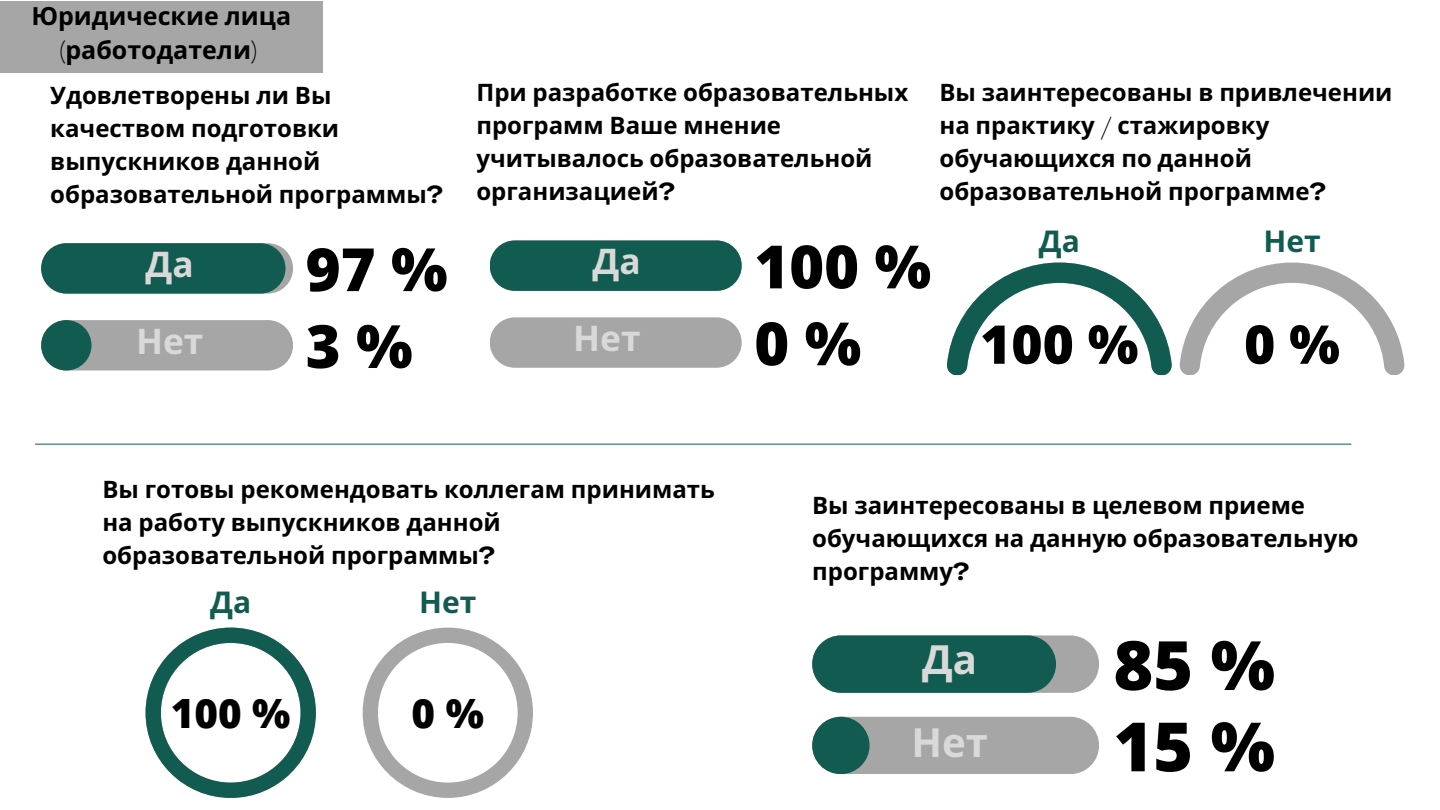
<style>
.page{position:relative;width:1440px;height:810px;background:#fff}
.page>*{position:absolute;margin:0;border:0;box-sizing:border-box;transform-origin:0 0}
.t1{font:800 68px "Open Sans";color:#000}
.t2{font:800 59.7px "Open Sans";color:#000}
.t3{font:800 53.5px "Open Sans";color:#000}
.t4{font:800 40.4px "Open Sans";color:#000}
.t5{font:700 40.2px "Noto Sans";color:#d9d9d9}
.t6{font:700 35.3px "Noto Sans";color:#d9d9d9}
.t7{font:700 30px "Noto Sans";color:#125b50}
.t8{font:700 25px/34.5px "Noto Sans";color:#000;text-align:center}
.t9{font:700 24px/33px "Noto Sans";color:#000}
.s1{font-family:"Agrandir";font-stretch:expanded}
</style>
<div class="page">
<hr style="left:35px;top:444px;width:1316px;height:1px;background:#125b50">
<div style="left:490px;top:240px;width:252px;height:51px;background:#125b50;border-radius:25px"></div>
<div style="left:490px;top:317px;width:252px;height:51px;background:#a6a6a6;border-radius:25px"></div>
<svg style="left:146px;top:628px;width:170px;height:170px"></svg>
<svg style="left:947px;top:263px;width:225px;height:112px"></svg>
<div style="left:812px;top:635px;width:287px;height:58px;background:#a6a6a6;border-radius:29px"></div>
<div style="left:812px;top:635px;width:244px;height:58px;background:#125b50;border-radius:29px"></div>
<div style="left:41px;top:243px;width:252px;height:51px;background:#a6a6a6;border-radius:25px"></div>
<div style="left:41px;top:243px;width:245px;height:51px;background:#125b50;border-radius:25px"></div>
<div style="left:41px;top:320px;width:252px;height:50px;background:#a6a6a6;border-radius:25px"></div>
<div style="left:41px;top:320px;width:51px;height:50px;background:#125b50;border-radius:50%"></div>
<div style="left:812px;top:717px;width:287px;height:57px;background:#a6a6a6;border-radius:29px"></div>
<div style="left:812px;top:717px;width:58px;height:57px;background:#125b50;border-radius:50%"></div>
<svg style="left:1179px;top:263px;width:226px;height:112px"></svg>
<svg style="left:363px;top:628px;width:170px;height:170px"></svg>
<div style="left:0;top:1px;width:323px;height:71px;background:#a6a6a6"></div>
<p class="t8" style="left:31px;top:-2px;width:261px">Юридические лица <span class="s1">(</span>работодатели<span class="s1">)</span></p>
<p class="t9" style="left:50px;top:78px;width:394px">Удовлетворены ли Вы качеством подготовки выпускников данной образовательной программы<span class="s1">?</span></p>
<p class="t6" style="left:146px;top:239px;width:50px">Да</p>
<p class="t6" style="left:136px;top:316px;width:69px">Нет</p>
<p class="t2" style="left:306px;top:227px;width:143px">97 %</p>
<p class="t2" style="left:306px;top:304px;width:109px">3 %</p>
<p class="t9" style="left:476px;top:75px;width:433px">При разработке образовательных программ Ваше мнение учитывалось образовательной организацией<span class="s1">?</span></p>
<p class="t9" style="left:939px;top:75px;width:455px">Вы заинтересованы в привлечении на практику <span class="s1">/</span> стажировку обучающихся по данной образовательной программе<span class="s1">?</span></p>
<p class="t6" style="left:592px;top:236px;width:50px">Да</p>
<p class="t6" style="left:573px;top:313px;width:69px">Нет</p>
<p class="t2" style="left:754px;top:225px;width:178px">100 %</p>
<p class="t2" style="left:754px;top:302px;width:109px">0 %</p>
<p class="t7" style="left:1039px;top:220px;width:43px">Да</p>
<p class="t3" style="left:980px;top:307px;width:160px">100 %</p>
<p class="t7" style="left:1263px;top:220px;width:59px">Нет</p>
<p class="t3" style="left:1244px;top:307px;width:97px">0 %</p>
<p class="t9" style="left:102px;top:472px;width:614px">Вы готовы рекомендовать коллегам принимать на работу выпускников данной образовательной программы<span class="s1">?</span></p>
<p class="t7" style="left:210px;top:581px;width:43px">Да</p>
<p class="t4" style="left:171px;top:685px;width:121px">100 %</p>
<p class="t7" style="left:419px;top:581px;width:59px">Нет</p>
<p class="t4" style="left:412px;top:685px;width:74px">0 %</p>
<p class="t9" style="left:812px;top:488px;width:548px">Вы заинтересованы в целевом приеме обучающихся на данную образовательную программу<span class="s1">?</span></p>
<p class="t5" style="left:922px;top:631px;width:56px">Да</p>
<p class="t1" style="left:1113px;top:617px;width:163px">85 %</p>
<p class="t5" style="left:911px;top:714px;width:78px">Нет</p>
<p class="t1" style="left:1113px;top:699px;width:163px">15 %</p>
</div>
